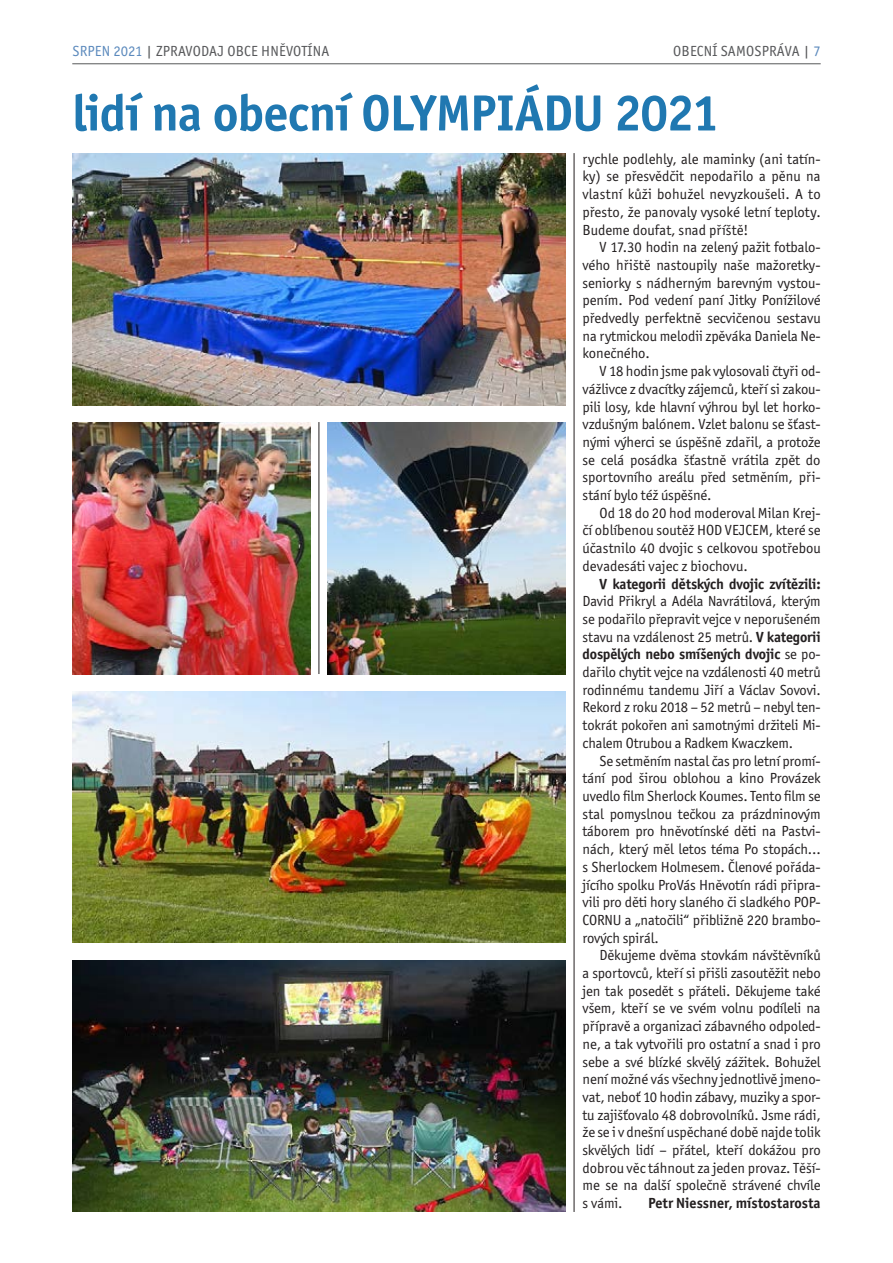
<style>
.page{position:relative;width:893px;height:1263px;background:#fff}
.page>*{position:absolute;margin:0;border:0;box-sizing:border-box;transform-origin:0 0}
.t1{font:700 51px "Officina Sans Itc TOT";letter-spacing:-.015em;color:#2078b1}
.t2{font:14.7px/17.7px "Officina Sans Itc TOT";letter-spacing:-.005em;color:#231f20;text-align:justify}
.t3{font:700 14.7px "Officina Sans Itc TOT";letter-spacing:-.01em;color:#231f20}
.t4{font:14.7px "Officina Sans Itc TOT";letter-spacing:.015em;color:#57585a}
.s1{color:#5c8abd}
.s2{font-weight:700}
</style>
<div class="page">
<hr style="left:72px;top:63px;width:749px;height:1px;background:#57585a">
<img style="left:327px;top:422px;width:239px;height:252px">
<img style="left:72px;top:960px;width:494px;height:252px">
<img style="left:72px;top:691px;width:494px;height:252px">
<img style="left:72px;top:153px;width:494px;height:252px">
<img style="left:72px;top:422px;width:238px;height:252px">
<hr style="left:574px;top:153px;width:1px;height:1059px;background:#231f20">
<hr style="left:319px;top:422px;width:1px;height:252px;background:#231f20">
<p class="t4" style="left:72px;top:43px;width:258px"><span class="s1">SRPEN 2021</span> | ZPRAVODAJ OBCE HNĚVOTÍNA</p>
<p class="t4" style="left:673px;top:43px;width:149px">OBECNÍ SAMOSPRÁVA | <span class="s1">7</span></p>
<h1 class="t1" style="left:72px;top:81px;width:649px">lidí na obecní OLYMPIÁDU 2021</h1>
<p class="t2" style="left:583px;top:150px;width:240px">rychle podlehly, ale maminky (ani tatín&shy;ky) se přesvědčit nepodařilo a pěnu na vlastní kůži bohužel nevyzkoušeli. A to přesto, že panovaly vysoké letní teploty.<br>Budeme doufat, snad příště!</p>
<p class="t2" style="left:583px;top:239px;width:240px;text-indent:17px">V 17.30 hodin na zelený pažit fotbalo&shy;vého hřiště nastoupily naše mažoretky&shy;seniorky s nádherným barevným vystou&shy;pením. Pod vedení paní Jitky Ponížilové předvedly perfektně secvičenou sestavu na rytmickou melodii zpěváka Daniela Ne&shy;konečného.</p>
<p class="t2" style="left:583px;top:362px;width:240px;text-indent:17px">V 18 hodin jsme pak vylosovali čtyři od&shy;vážlivce z dvacítky zájemců, kteří si zakou&shy;pili losy, kde hlavní výhrou byl let horko&shy;vzdušným balónem. Vzlet balonu se šťast&shy;nými výherci se úspěšně zdařil, a protože se celá posádka šťastně vrátila zpět do sportovního areálu před setměním, při&shy;stání bylo též úspěšné.</p>
<p class="t2" style="left:583px;top:504px;width:240px;text-indent:17px">Od 18 do 20 hod moderoval Milan Krej&shy;čí oblíbenou soutěž HOD VEJCEM, které se účastnilo 40 dvojic s celkovou spotřebou devadesáti vajec z biochovu.</p>
<p class="t3" style="left:600px;top:574px;width:223px">V kategorii dětských dvojic zvítězili:</p>
<p class="t2" style="left:583px;top:593px;width:240px">David Přikryl a Adéla Navrátilová, kterým se podařilo přepravit vejce v neporušeném stavu na vzdálenost 25 metrů. <span class="s2">V kategorii dospělých nebo smíšených dvojic</span> se po&shy;dařilo chytit vejce na vzdálenosti 40 metrů rodinnému tandemu Jiří a Václav Sovovi.<br>Rekord z roku 2018 – 52 metrů – nebyl ten&shy;tokrát pokořen ani samotnými držiteli Mi&shy;chalem Otrubou a Radkem Kwaczkem.</p>
<p class="t2" style="left:583px;top:752px;width:240px;text-indent:17px">Se setměním nastal čas pro letní promí&shy;tání pod širou oblohou a kino Provázek uvedlo film Sherlock Koumes. Tento film se stal pomyslnou tečkou za prázdninovým táborem pro hněvotínské děti na Pastvi&shy;nách, který měl letos téma Po stopách... s Sherlockem Holmesem. Členové pořáda&shy;jícího spolku ProVás Hněvotín rádi připra&shy;vili pro děti hory slaného či sladkého POP-CORNU a „natočili“ přibližně 220 brambo&shy;rových spirál.</p>
<p class="t2" style="left:583px;top:947px;width:240px;text-indent:17px">Děkujeme dvěma stovkám návštěvníků a sportovců, kteří si přišli zasoutěžit nebo jen tak posedět s přáteli. Děkujeme také všem, kteří se ve svém volnu podíleli na přípravě a organizaci zábavného odpoled&shy;ne, a tak vytvořili pro ostatní a snad i pro sebe a své blízké skvělý zážitek. Bohužel není možné vás všechny jednotlivě jmeno&shy;vat, neboť 10 hodin zábavy, muziky a spor&shy;tu zajišťovalo 48 dobrovolníků. Jsme rádi, že se i v dnešní uspěchané době najde tolik skvělých lidí – přátel, kteří dokážou pro dobrou věc táhnout za jeden provaz. Těší&shy;me se na další společně strávené chvíle s vámi.</p>
<p class="t3" style="left:648px;top:1194px;width:174px">Petr Niessner, místostarosta</p>
</div>
